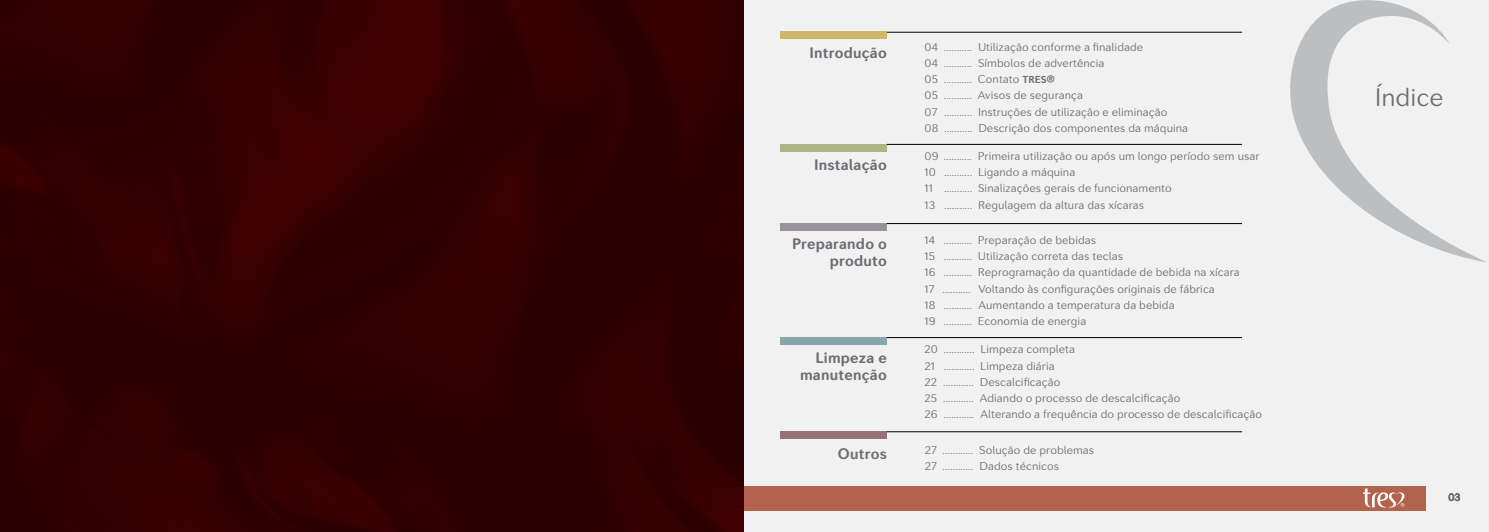
<style>
.page{position:relative;width:1489px;height:532px;background:#fff}
.page>*{position:absolute;margin:0;border:0;box-sizing:border-box;transform-origin:0 0}
.t1{font:300 25px "Seconda Soft";color:#6d6e71}
.t2{font:700 15px/17.5px "Seconda Soft";letter-spacing:.015em;color:#6d6e71;text-align:right}
.t3{font:300 11.25px/16.2px "Seconda Soft";letter-spacing:.005em;color:#6d6e71}
.s1{font-weight:700;font-size:10px}
.s2{font-weight:700;font-size:16.25px}
</style>
<div class="page">
<div style="left:0;top:0;width:1488px;height:531px;background:#f1f1f2"></div>
<svg style="left:1448px;top:493px;width:13px;height:8px"></svg>
<svg style="left:1290px;top:0;width:196px;height:262px"></svg>
<div style="left:780px;top:32px;width:106px;height:7px;background:#d0b669"></div>
<div style="left:780px;top:144px;width:106px;height:7px;background:#adb587"></div>
<div style="left:780px;top:223px;width:106px;height:7px;background:#96929e"></div>
<div style="left:780px;top:337px;width:106px;height:7px;background:#87a6aa"></div>
<div style="left:780px;top:431px;width:106px;height:7px;background:#957274"></div>
<hr style="left:886px;top:32px;width:355px;height:1px;background:#000">
<hr style="left:886px;top:144px;width:355px;height:1px;background:#000">
<hr style="left:886px;top:223px;width:355px;height:1px;background:#000">
<hr style="left:886px;top:337px;width:355px;height:1px;background:#000">
<hr style="left:886px;top:431px;width:355px;height:1px;background:#000">
<div style="left:744px;top:485px;width:682px;height:25px;background:#b2634d"></div>
<img style="left:0;top:0;width:743px;height:531px">
<svg style="left:1363px;top:488px;width:41px;height:19px"></svg>
<h2 class="t2" style="left:809px;top:44px;width:79px">Introdução</h2>
<h2 class="t2" style="left:814px;top:156px;width:74px">Instalação</h2>
<h2 class="t2" style="left:792px;top:235px;width:96px">Preparando o produto</h2>
<h2 class="t2" style="left:800px;top:349px;width:88px">Limpeza e manutenção</h2>
<h2 class="t2" style="left:837px;top:444px;width:50px">Outros</h2>
<p class="t3" style="left:924px;top:38px;width:265px">04 ........... Utilização conforme a finalidade<br>04 ........... Símbolos de advertência<br>05 ........... Contato <span class="s1">TRES</span><span class="s2">®<br></span>05 ........... Avisos de segurança<br>07 ........... Instruções de utilização e eliminação<br>08 ........... Descrição dos componentes da máquina</p>
<p class="t3" style="left:924px;top:148px;width:336px">09 ........... Primeira utilização ou após um longo período sem usar 10 ........... Ligando a máquina<br>11 ........... Sinalizações gerais de funcionamento<br>13 ........... Regulagem da altura das xícaras</p>
<p class="t3" style="left:924px;top:231px;width:317px">14 ........... Preparação de bebidas<br>15 ........... Utilização correta das teclas<br>16 ........... Reprogramação da quantidade de bebida na xícara 17 ........... Voltando às configurações originais de fábrica<br>18 ........... Aumentando a temperatura da bebida<br>19 ........... Economia de energia</p>
<p class="t3" style="left:924px;top:341px;width:339px">20 ............ Limpeza completa<br>21 ............ Limpeza diária<br>22 ............ Descalcificação<br>25 ............ Adiando o processo de descalcificação<br>26 ............ Alterando a frequência do processo de descalcificação</p>
<p class="t3" style="left:924px;top:441px;width:171px">27 ............ Solução de problemas<br>27 ............ Dados técnicos</p>
<h1 class="t1" style="left:1374px;top:82px;width:70px">Índice</h1>
</div>
